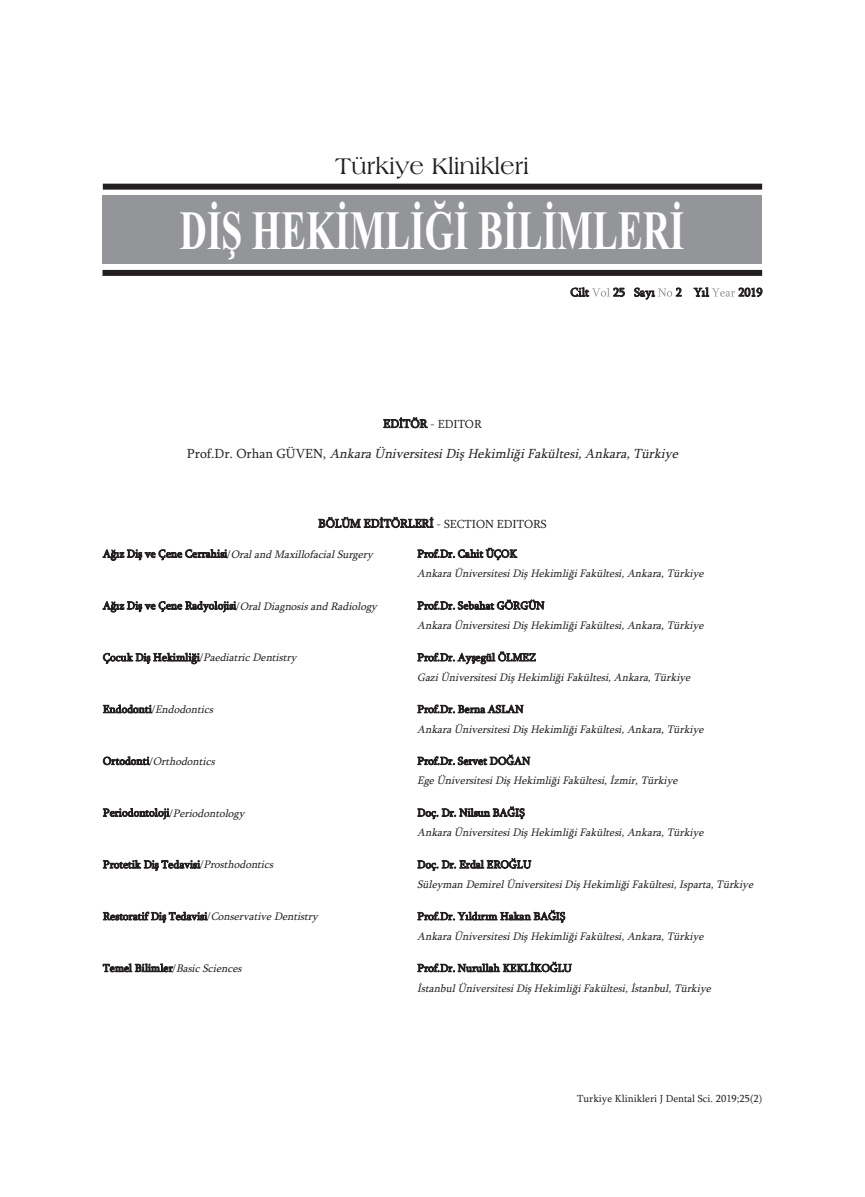
<style>
.page{position:relative;width:865px;height:1197px;background:#fff}
.page>*{position:absolute;margin:0;border:0;box-sizing:border-box;transform-origin:0 0}
.t1{font:700 55.35px "Times New Roman";color:#fff;scale:.68 1}
.t2{font:24px "Americana BT Roman";color:#231f20}
.t3{font:italic 13.5px "Sylfaen";color:#231f20}
.t4{font:12px "Sylfaen";color:#231f20}
.t5{font:italic 11.1px "Sylfaen";color:#231f20}
.t6{font:11.1px "Sylfaen";color:#231f20}
.t7{font:10.5px "Sylfaen";color:#231f20}
.s1{font-style:normal}
.s2{font-style:italic}
</style>
<div class="page">
<div style="left:102px;top:195px;width:660px;height:68px;background:#939598"></div>
<div style="left:103px;top:184px;width:659px;height:6px;background:#231f20"></div>
<div style="left:102px;top:270px;width:660px;height:6px;background:#231f20"></div>
<svg style="left:592px;top:288px;width:17px;height:8px"></svg>
<svg style="left:658px;top:288px;width:14px;height:8px"></svg>
<svg style="left:711px;top:288px;width:24px;height:8px"></svg>
<h2 class="t2" style="left:335px;top:152px;width:195px">Türkiye Klinikleri</h2>
<h1 class="t1" style="left:180px;top:198px;width:743px">DİŞ HEKİMLİĞİ BİLİMLERİ</h1>
<p class="t4" style="left:570px;top:285px;width:20px">Cilt</p>
<p class="t4" style="left:613px;top:285px;width:43px">25 Sayı</p>
<p class="t4" style="left:676px;top:285px;width:35px">2 Yıl</p>
<p class="t4" style="left:738px;top:285px;width:25px">2019</p>
<p class="t4" style="left:383px;top:416px;width:100px">EDİTÖR - EDITOR</p>
<p class="t3" style="left:187px;top:445px;width:496px"><span class="s1">P r o f . D r . O r h a n G Ü V E N ,</span> Ankara Üniversitesi Diş Hekimliği Fakültesi, Ankara, Türkiye</p>
<p class="t4" style="left:318px;top:516px;width:230px">BÖLÜM EDİTÖRLERİ - SECTION EDITORS</p>
<p class="t5" style="left:103px;top:547px;width:275px"><span class="s1">Ağız Diş ve Çene Cerrahisi/</span>OralandMaxillofacialSurgery</p>
<p class="t6" style="left:417px;top:547px;width:101px">Prof.Dr. Cahit ÜÇOK</p>
<p class="t5" style="left:417px;top:567px;width:291px">Ankara Üniversitesi Diş Hekimliği Fakültesi, Ankara, Türkiye</p>
<p class="t6" style="left:103px;top:599px;width:279px">Ağız Diş ve Çene Radyolojisi/<span class="s2">OralDiagnosisandRadiology</span></p>
<p class="t6" style="left:417px;top:599px;width:128px">Prof.Dr. Sebahat GÖRGÜN</p>
<p class="t5" style="left:417px;top:618px;width:291px">Ankara Üniversitesi Diş Hekimliği Fakültesi, Ankara, Türkiye</p>
<p class="t5" style="left:103px;top:651px;width:198px"><span class="s1">Çocu k Diş H e ki ml iği/</span>Paediatric Dentistry</p>
<p class="t6" style="left:417px;top:650px;width:120px">Prof.Dr. Ayşegül ÖLMEZ</p>
<p class="t5" style="left:417px;top:670px;width:278px">Gazi Üniversitesi Diş Hekimliği Fakültesi, Ankara, Türkiye</p>
<p class="t5" style="left:103px;top:702px;width:115px"><span class="s1">En d odon t i/</span>Endodontics</p>
<p class="t6" style="left:417px;top:702px;width:107px">Prof.Dr. Berna ASLAN</p>
<p class="t5" style="left:417px;top:722px;width:291px">Ankara Üniversitesi Diş Hekimliği Fakültesi, Ankara, Türkiye</p>
<p class="t5" style="left:103px;top:754px;width:116px"><span class="s1">O r t o d o n t i/</span> Orthodontics</p>
<p class="t6" style="left:417px;top:754px;width:114px">Prof.Dr. Servet DOĞAN</p>
<p class="t5" style="left:417px;top:774px;width:265px">Ege Üniversitesi Diş Hekimliği Fakültesi, İzmir, Türkiye</p>
<p class="t6" style="left:103px;top:806px;width:146px">Periodontoloji/<span class="s2">Periodontology</span></p>
<p class="t6" style="left:417px;top:806px;width:109px">Doç. Dr. Nilsun BAĞIŞ</p>
<p class="t5" style="left:417px;top:825px;width:291px">Ankara Üniversitesi Diş Hekimliği Fakültesi, Ankara, Türkiye</p>
<p class="t6" style="left:103px;top:857px;width:175px">Protetik Diş Tedavisi/<span class="s2">Prosthodontics</span></p>
<p class="t6" style="left:417px;top:857px;width:115px">Doç. Dr. Erdal EROĞLU</p>
<p class="t5" style="left:417px;top:877px;width:340px">Süleyman Demirel Üniversitesi Diş Hekimliği Fakültesi, Isparta, Türkiye</p>
<p class="t6" style="left:103px;top:909px;width:220px">Restoratif Diş Tedavisi/<span class="s2">ConservativeDentistry</span></p>
<p class="t6" style="left:417px;top:909px;width:149px">Prof.Dr. Yıldırım Hakan BAĞIŞ</p>
<p class="t5" style="left:417px;top:929px;width:291px">Ankara Üniversitesi Diş Hekimliği Fakültesi, Ankara, Türkiye</p>
<p class="t6" style="left:103px;top:961px;width:143px">Temel Bilimler/<span class="s2">BasicSciences</span></p>
<p class="t6" style="left:417px;top:961px;width:156px">Prof.Dr. Nurullah KEKLİKOĞLU</p>
<p class="t5" style="left:417px;top:981px;width:298px">İstanbul Üniversitesi Diş Hekimliği Fakültesi, İstanbul, Türkiye</p>
<p class="t7" style="left:577px;top:1091px;width:186px">Turkiye Klinikleri J Dental Sci. 2019;25(2)</p>
</div>
